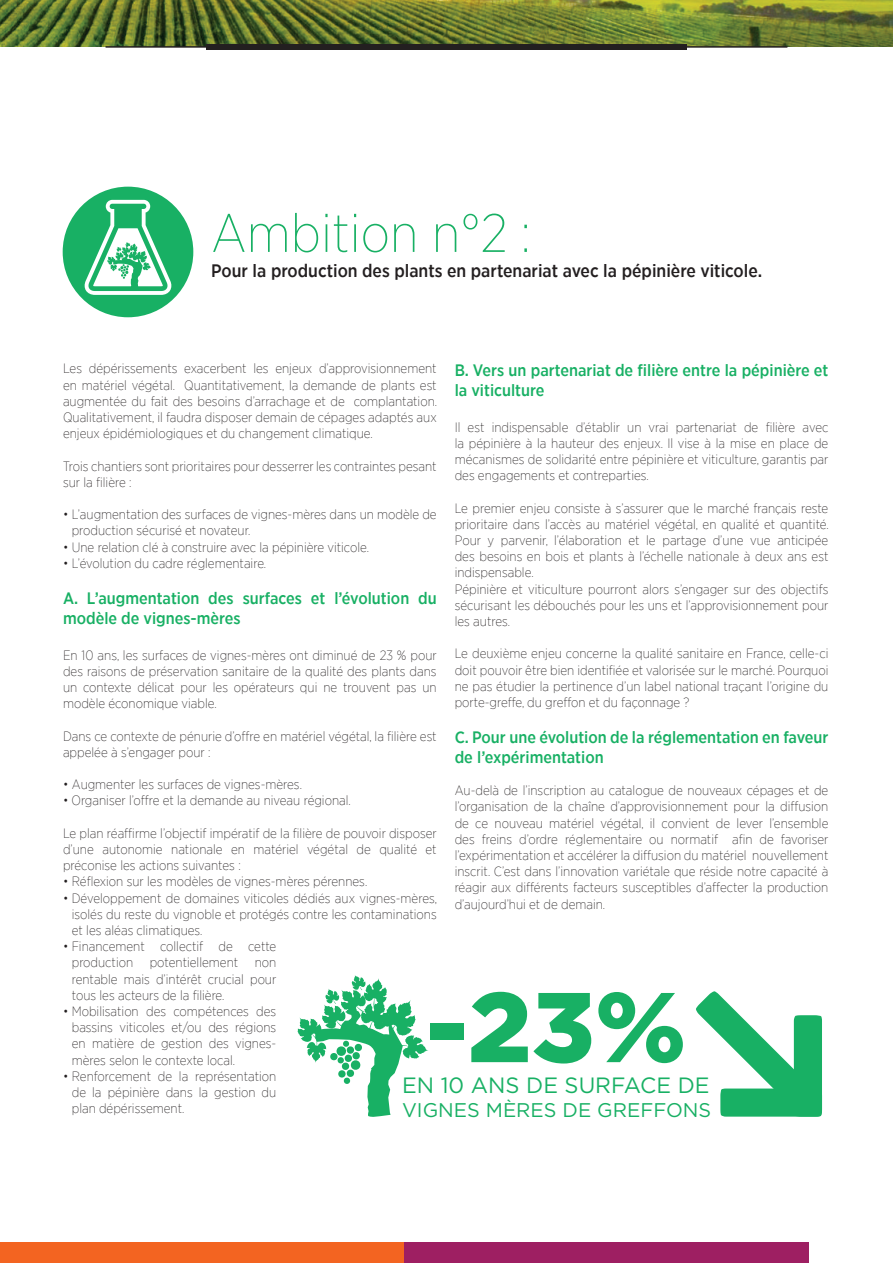
<style>
.page{position:relative;width:893px;height:1263px;background:#fff}
.page>*{position:absolute;margin:0;border:0;box-sizing:border-box;transform-origin:0 0}
.t1{font:900 98.85px "Gotham";color:#18b064}
.t2{font:200 54px "Gotham Narrow";color:#18b064}
.t3{font:22.05px "Gotham";color:#18b064}
.t4{font:19.8px "Gotham";color:#18b064}
.t5{font:500 18px "Gotham Narrow";color:#231f20}
.t6{font:500 16.5px/19.8px "Gotham Narrow";color:#18b064}
.t7{font:200 13.5px/16.2px "Gotham Narrow";color:#231f20;text-align:justify}
</style>
<div class="page">
<div style="left:63px;top:187px;width:130px;height:130px;background:#18b064;border-radius:50%"></div>
<svg style="left:84px;top:200px;width:88px;height:95px"></svg>
<svg style="left:696px;top:991px;width:126px;height:126px"></svg>
<svg style="left:298px;top:975px;width:131px;height:142px"></svg>
<div style="left:0;top:1243px;width:404px;height:20px;background:#f36421"></div>
<div style="left:404px;top:1243px;width:405px;height:20px;background:#9e1f62"></div>
<img style="left:0;top:0;width:893px;height:47px">
<hr style="left:106px;top:46px;width:681px;height:2px;background:#231f20">
<div style="left:206px;top:44px;width:481px;height:6px;background:#231f20"></div>
<h2 class="t2" style="left:211px;top:200px;width:321px">Ambition n°2 :</h2>
<h3 class="t5" style="left:211px;top:260px;width:552px">Pour la production des plants en partenariat avec la pépinière viticole.</h3>
<p class="t6" style="left:455px;top:360px;width:375px">B. Vers un partenariat de filière entre la pépinière et la viticulture</p>
<p class="t7" style="left:455px;top:418px;width:375px">Il est indispensable d’établir un vrai partenariat de filière avec la pépinière à la hauteur des enjeux. Il vise à la mise en place de mécanismes de solidarité entre pépinière et viticulture, garantis par des engagements et contreparties.</p>
<p class="t7" style="left:455px;top:499px;width:376px;text-align:left">Le premier enjeu consiste à s’assurer que le marché français reste prioritaire dans l’accès au matériel végétal, en qualité et quantité.<br>Pour y parvenir, l’élaboration et le partage d’une vue anticipée des besoins en bois et plants à l’échelle nationale à deux ans est indispensable.<br>Pépinière et viticulture pourront alors s’engager sur des objectifs sécurisant les débouchés pour les uns et l’approvisionnement pour les autres.</p>
<p class="t7" style="left:455px;top:645px;width:375px">Le deuxième enjeu concerne la qualité sanitaire en France, celle-ci doit pouvoir être bien identifiée et valorisée sur le marché. Pourquoi ne pas étudier la pertinence d’un label national traçant l’origine du porte-greffe, du greffon et du façonnage ?</p>
<p class="t6" style="left:455px;top:727px;width:375px">C. Pour une évolution de la réglementation en faveur de l’expérimentation</p>
<p class="t7" style="left:455px;top:782px;width:375px">Au-delà de l’inscription au catalogue de nouveaux cépages et de l’organisation de la chaîne d’approvisionnement pour la diffusion de ce nouveau matériel végétal, il convient de lever l’ensemble des freins d’ordre réglementaire ou normatif afin de favoriser l’expérimentation et accélérer la diffusion du matériel nouvellement inscrit. C’est dans l’innovation variétale que réside notre capacité à réagir aux différents facteurs susceptibles d’affecter la production d’aujourd’hui et de demain.</p>
<p class="t7" style="left:63px;top:360px;width:376px">Les dépérissements exacerbent les enjeux d’approvisionnement en matériel végétal. Quantitativement, la demande de plants est augmentée du fait des besoins d’arrachage et de complantation.<br>Qualitativement, il faudra disposer demain de cépages adaptés aux enjeux épidémiologiques et du changement climatique.</p>
<p class="t7" style="left:63px;top:457px;width:375px">Trois chantiers sont prioritaires pour desserrer les contraintes pesant sur la filière :</p>
<p class="t7" style="left:72px;top:506px;width:366px;text-indent:-9px">• L’augmentation des surfaces de vignes-mères dans un modèle de production sécurisé et novateur.</p>
<p class="t7" style="left:63px;top:538px;width:308px">• Une relation clé à construire avec la pépinière viticole.</p>
<p class="t7" style="left:63px;top:554px;width:205px">• L’évolution du cadre réglementaire.</p>
<p class="t6" style="left:63px;top:588px;width:375px">A. L’augmentation des surfaces et l’évolution du modèle de vignes-mères</p>
<p class="t7" style="left:63px;top:646px;width:375px">En 10 ans, les surfaces de vignes-mères ont diminué de 23 % pour des raisons de préservation sanitaire de la qualité des plants dans un contexte délicat pour les opérateurs qui ne trouvent pas un modèle économique viable.</p>
<p class="t7" style="left:63px;top:727px;width:375px">Dans ce contexte de pénurie d’offre en matériel végétal, la filière est appelée à s’engager pour :</p>
<p class="t7" style="left:63px;top:776px;width:240px">• Augmenter les surfaces de vignes-mères.</p>
<p class="t7" style="left:63px;top:792px;width:289px">• Organiser l’offre et la demande au niveau régional.</p>
<p class="t7" style="left:63px;top:824px;width:375px">Le plan réaffirme l’objectif impératif de la filière de pouvoir disposer d’une autonomie nationale en matériel végétal de qualité et préconise les actions suivantes :</p>
<p class="t7" style="left:63px;top:873px;width:306px">• Réflexion sur les modèles de vignes-mères pérennes.</p>
<p class="t7" style="left:72px;top:889px;width:367px;text-indent:-9px">• Développement de domaines viticoles dédiés aux vignes-mères, isolés du reste du vignoble et protégés contre les contaminations et les aléas climatiques.</p>
<p class="t7" style="left:72px;top:938px;width:206px;text-indent:-9px">• Financement collectif de cette production potentiellement non rentable mais d’intérêt crucial pour tous les acteurs de la filière.</p>
<p class="t7" style="left:72px;top:1003px;width:206px;text-indent:-9px">• Mobilisation des compétences des bassins viticoles et/ou des régions en matière de gestion des vignes&shy;mères selon le contexte local.</p>
<p class="t7" style="left:72px;top:1067px;width:206px;text-indent:-9px">• Renforcement de la représentation de la pépinière dans la gestion du plan dépérissement.</p>
<h1 class="t1" style="left:426px;top:959px;width:261px">-23%</h1>
<h3 class="t4" style="left:402px;top:1097px;width:311px">VIGNES MÈRES DE GREFFONS</h3>
<h3 class="t3" style="left:402px;top:1071px;width:309px">EN 10 ANS DE SURFACE DE</h3>
</div>
